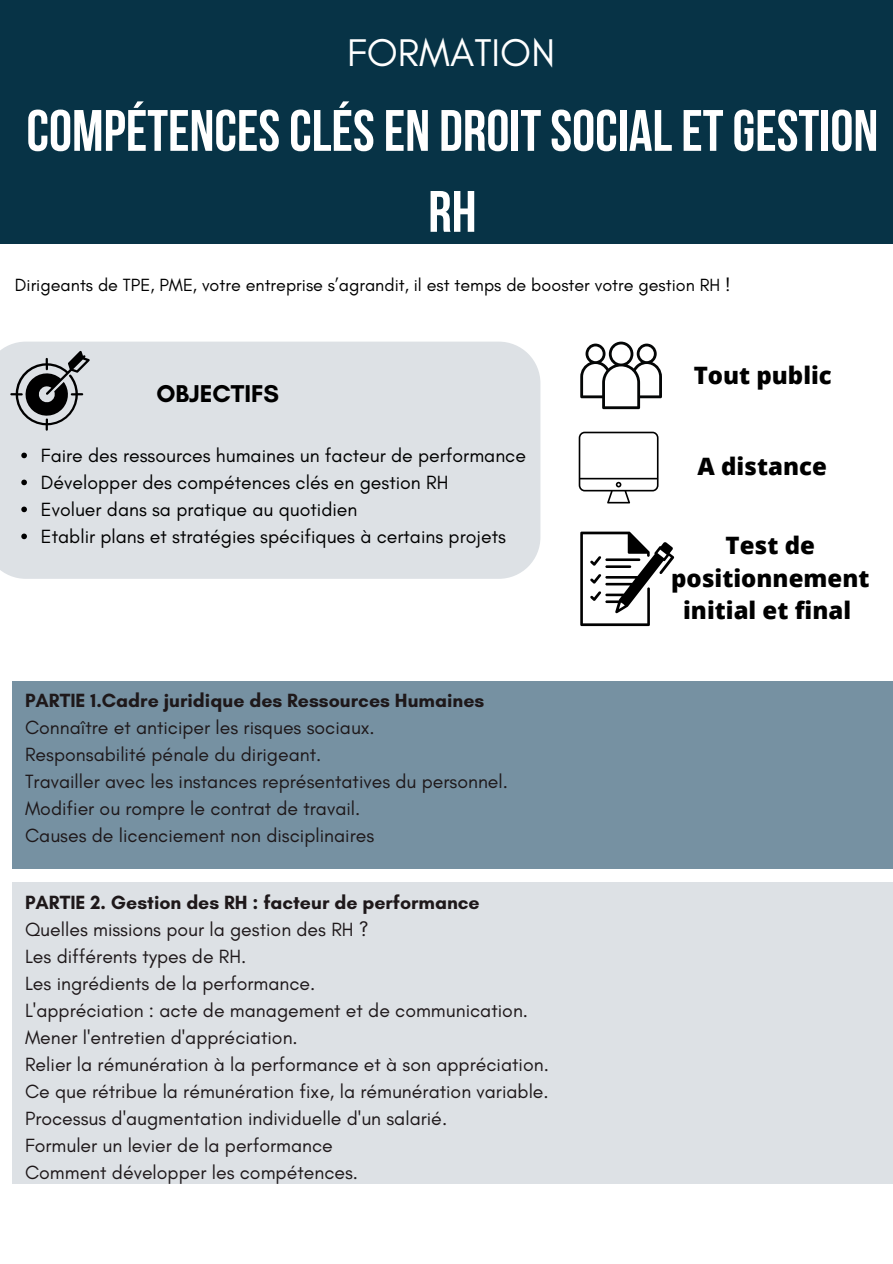
<style>
.page{position:relative;width:893px;height:1264px;background:#fff}
.page>*{position:absolute;margin:0;border:0;box-sizing:border-box;transform-origin:0 0}
.t1{font:700 58.2px/81px "Bebas Neue";color:#fff;text-align:center}
.t2{font:39.3px "Glacial Indifference";color:#fff}
.t3{font:700 24.75px "Glacial Indifference";color:#000}
.t4{font:800 24px/32.5px "Open Sans";color:#000;text-align:center}
.t5{font:19.5px/27px "Glacial Indifference";color:#1e181a}
.t6{font:19.5px/27px "Glacial Indifference";color:#000}
.t7{font:700 19.5px "Glacial Indifference";color:#1e181a}
.t8{font:18px "Glacial Indifference";color:#000}
</style>
<div class="page">
<div style="left:0;top:0;width:892px;height:244px;background:#073346"></div>
<div style="left:0;top:341px;width:540px;height:238px;background:#dde1e5"></div>
<svg style="left:10px;top:351px;width:80px;height:79px;background:#989b9e"></svg>
<svg style="left:580px;top:341px;width:82px;height:68px"></svg>
<svg style="left:578px;top:431px;width:80px;height:72px"></svg>
<svg style="left:580px;top:531px;width:94px;height:95px"></svg>
<svg style="left:21px;top:452px;width:6px;height:6px"></svg>
<svg style="left:21px;top:479px;width:6px;height:6px"></svg>
<svg style="left:21px;top:506px;width:6px;height:6px"></svg>
<svg style="left:21px;top:533px;width:6px;height:6px"></svg>
<div style="left:12px;top:681px;width:880px;height:188px;background:#7691a2"></div>
<div style="left:12px;top:882px;width:880px;height:301px;background:#dde1e5"></div>
<h2 class="t2" style="left:347px;top:28px;width:209px">FORMATION</h2>
<h1 class="t1" style="left:26px;top:96px;width:853px">COMPÉTENCESCLÉSEN DROITSOCIALETGESTION<br>RH</h1>
<p class="t8" style="left:15px;top:274px;width:717px">Dirigeants de TPE, PME, votre entreprise s’agrandit, il est temps de booster votre gestion RH !</p>
<p class="t3" style="left:156px;top:378px;width:124px">OBJECTIFS</p>
<p class="t6" style="left:41px;top:441px;width:486px">Faire des ressources humaines un facteur de performance Développer des compétences clés en gestion RH<br>Evoluer dans sa pratique au quotidien<br>Etablir plans et stratégies spécifiques à certains projets</p>
<p class="t7" style="left:25px;top:688px;width:461px">PARTIE 1.Cadre juridique des Ressources Humaines</p>
<p class="t5" style="left:25px;top:714px;width:484px">Connaître et anticiper les risques sociaux.<br>Responsabilité pénale du dirigeant.<br>Travailler avec les instances représentatives du personnel.<br>Modifier ou rompre le contrat de travail.<br>Causes de licenciement non disciplinaires</p>
<p class="t7" style="left:25px;top:890px;width:456px">PARTIE 2. Gestion des RH : facteur de performance</p>
<p class="t5" style="left:25px;top:915px;width:525px">Quelles missions pour la gestion des RH ?<br>Les différents types de RH.<br>Les ingrédients de la performance.<br>L'appréciation : acte de management et de communication.<br>Mener l'entretien d'appréciation.<br>Relier la rémunération à la performance et à son appréciation.<br>Ce que rétribue la rémunération fixe, la rémunération variable.<br>Processus d'augmentation individuelle d'un salarié.<br>Formuler un levier de la performance<br>Comment développer les compétences.</p>
<p class="t4" style="left:693px;top:358px;width:140px">Tout public</p>
<p class="t4" style="left:697px;top:449px;width:131px">A distance</p>
<p class="t4" style="left:671px;top:528px;width:200px">Test de positionnement initial et final</p>
</div>
